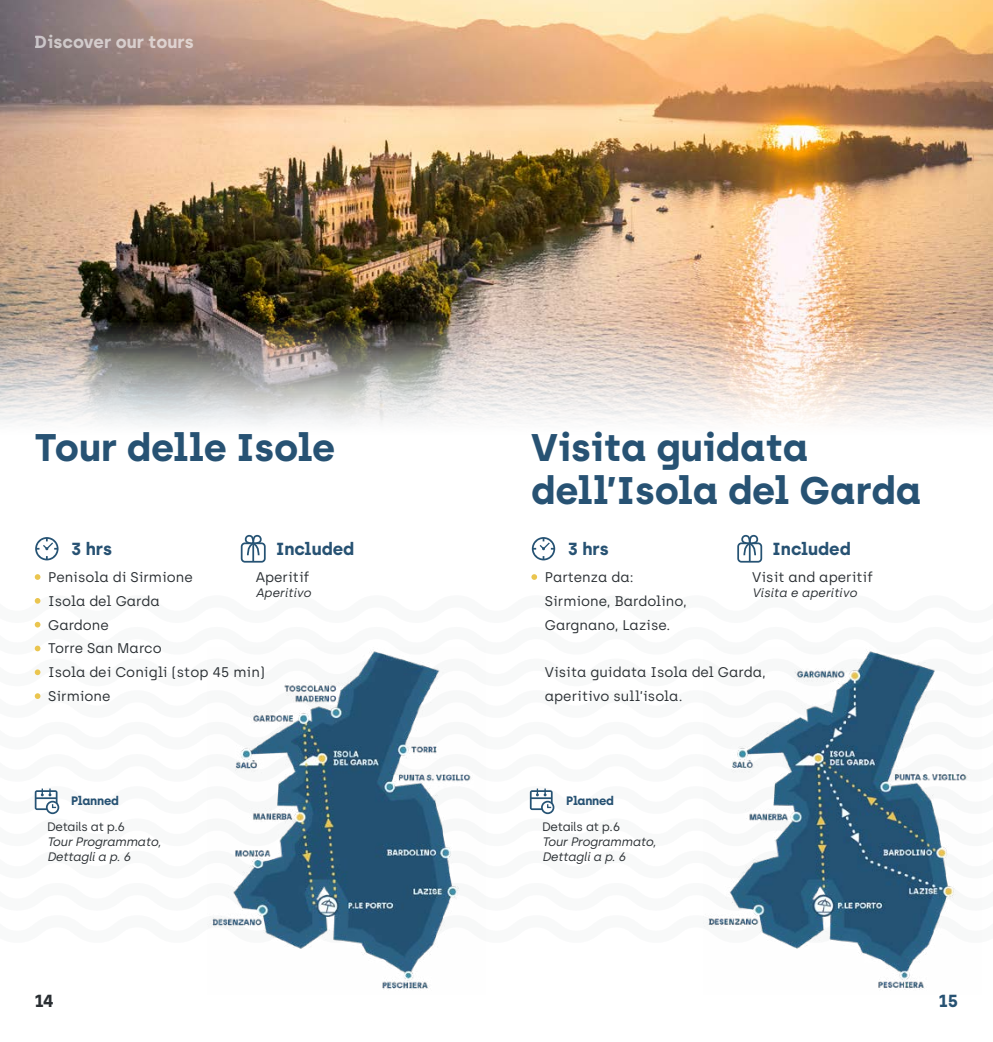
<style>
.page{position:relative;width:993px;height:1042px;background:#fff}
.page>*{position:absolute;margin:0;border:0;box-sizing:border-box;transform-origin:0 0}
.t1{font:700 38.5px/42.7px "Archia";color:#275273}
.t2{font:700 17.5px "Archia";color:#275273}
.t3{font:700 17.5px "Archia";color:#fff}
.t4{font:700 17.5px "Archia";color:#2a2f33}
.t5{font:14px/23.8px "Archia";color:#2a2f33}
.t6{font:italic 12.25px/14.7px "Silka";letter-spacing:-.02em;color:#2a2f33}
.t7{font:italic 12.25px "Silka";color:#2a2f33}
.t8{font:12.25px "Silka";letter-spacing:-.02em;color:#2a2f33}
.t9{font:700 12.25px "Archia";letter-spacing:-.02em;color:#275273}
</style>
<div class="page">
<img style="left:0;top:0;width:992px;height:311px">
<img style="left:0;top:311px;width:992px;height:114px">
<svg style="left:35px;top:574px;width:5px;height:6px"></svg>
<svg style="left:35px;top:598px;width:5px;height:6px"></svg>
<svg style="left:35px;top:645px;width:5px;height:6px"></svg>
<svg style="left:35px;top:669px;width:5px;height:6px"></svg>
<svg style="left:35px;top:693px;width:5px;height:6px"></svg>
<svg style="left:35px;top:622px;width:5px;height:5px"></svg>
<svg style="left:35px;top:537px;width:23px;height:23px"></svg>
<img style="left:207px;top:651px;width:264px;height:339px">
<svg style="left:531px;top:574px;width:6px;height:6px"></svg>
<svg style="left:531px;top:537px;width:24px;height:23px"></svg>
<img style="left:703px;top:651px;width:267px;height:339px">
<div style="left:737px;top:542px;width:25px;height:20px;border:2px solid #265374;border-radius:3px"></div>
<svg style="left:739px;top:534px;width:20px;height:28px"></svg>
<div style="left:241px;top:542px;width:24px;height:20px;border:2px solid #265374;border-radius:3px"></div>
<svg style="left:243px;top:534px;width:20px;height:28px"></svg>
<svg style="left:35px;top:788px;width:24px;height:26px"></svg>
<svg style="left:529px;top:788px;width:25px;height:26px"></svg>
<p class="t3" style="left:35px;top:31px;width:160px">Discover our tours</p>
<h1 class="t1" style="left:35px;top:425px;width:302px">Tour delle Isole</h1>
<p class="t2" style="left:71px;top:538px;width:43px">3 hrs</p>
<p class="t5" style="left:48px;top:565px;width:218px">Penisola di Sirmione<br>Isola del Garda<br>Gardone<br>Torre San Marco<br>Isola dei Conigli (stop 45 min)<br>Sirmione</p>
<p class="t2" style="left:276px;top:538px;width:80px">Included</p>
<p class="t5" style="left:255px;top:565px;width:55px">Aperitif</p>
<p class="t7" style="left:255px;top:585px;width:57px">Aperitivo</p>
<p class="t9" style="left:71px;top:793px;width:49px">Planned</p>
<p class="t8" style="left:47px;top:819px;width:80px">Details at p.6</p>
<p class="t6" style="left:47px;top:834px;width:115px">Tour Programmato,<br>Dettagli a p. 6</p>
<h1 class="t1" style="left:531px;top:425px;width:391px">Visita guidata dell’Isola del Garda</h1>
<p class="t2" style="left:567px;top:538px;width:43px">3 hrs</p>
<p class="t5" style="left:544px;top:565px;width:143px">Partenza da:<br>Sirmione, Bardolino,<br>Gargnano, Lazise.</p>
<p class="t5" style="left:544px;top:660px;width:222px">Visita guidata Isola del Garda, aperitivo sull’isola.</p>
<p class="t2" style="left:772px;top:538px;width:80px">Included</p>
<p class="t5" style="left:752px;top:565px;width:122px">Visit and aperitif</p>
<p class="t7" style="left:752px;top:585px;width:106px">Visita e aperitivo</p>
<p class="t9" style="left:566px;top:793px;width:49px">Planned</p>
<p class="t8" style="left:542px;top:819px;width:80px">Details at p.6</p>
<p class="t6" style="left:542px;top:834px;width:115px">Tour Programmato,<br>Dettagli a p. 6</p>
<p class="t4" style="left:35px;top:990px;width:21px">14</p>
<p class="t2" style="left:938px;top:990px;width:21px">15</p>
</div>
